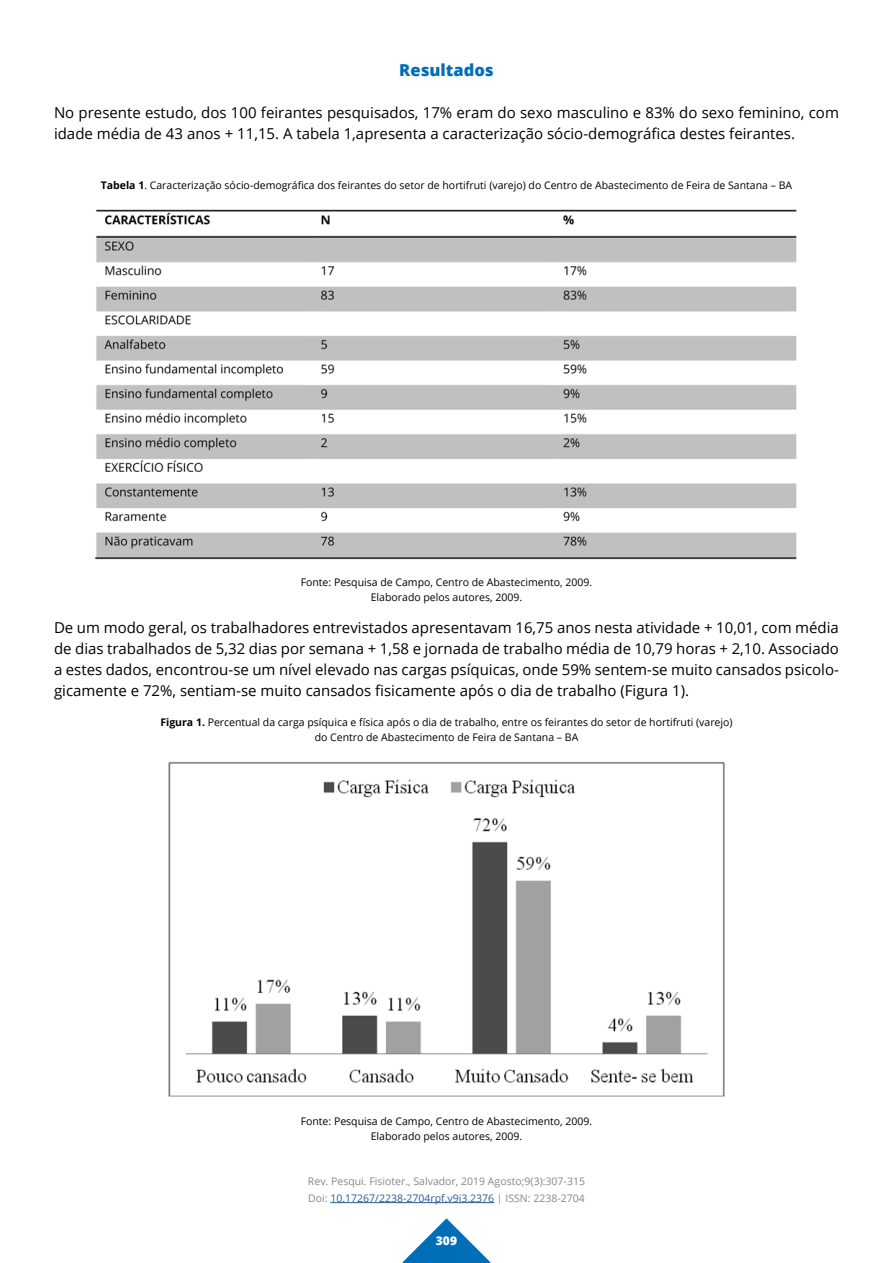
<style>
.page{position:relative;width:893px;height:1263px;background:#fff}
.page>*{position:absolute;margin:0;border:0;box-sizing:border-box;transform-origin:0 0}
.t1{font:800 16.5px "Open Sans";color:#006eb7}
.t2{font:15px/21px "Open Sans";color:#000}
.t3{font:800 12px "Open Sans";color:#fff}
.t4{font:10.5px/15px "Open Sans";color:#000;text-align:center}
.t5{font:10.5px/16.5px "Open Sans";color:#878787}
.s1{font-weight:700}
.s2{color:#275b9b}
</style>
<div class="page">
<svg style="left:402px;top:1218px;width:89px;height:45px"></svg>
<hr style="left:330px;top:1202px;width:164px;height:1px;background:#275b9b">
<img style="left:168px;top:761px;width:557px;height:336px">
<img style="left:95px;top:209px;width:702px;height:351px">
<p class="t1" style="left:399px;top:58px;width:96px">Resultados</p>
<p class="t2" style="left:54px;top:102px;width:786px">No presente estudo, dos 100 feirantes pesquisados, 17% eram do sexo masculino e 83% do sexo feminino, com idade média de 43 anos + 11,15. A tabela 1,apresenta a caracterização sócio-demográfica destes feirantes.</p>
<p class="t4" style="left:101px;top:177px;width:693px"><span class="s1">Tabela 1</span>. Caracterização sócio-demográfica dos feirantes do setor de hortifruti (varejo) do Centro de Abastecimento de Feira de Santana – BA</p>
<p class="t4" style="left:301px;top:574px;width:293px">Fonte: Pesquisa de Campo, Centro de Abastecimento, 2009.<br>Elaborado pelos autores, 2009.</p>
<p class="t2" style="left:54px;top:617px;width:786px;text-align:justify">De um modo geral, os trabalhadores entrevistados apresentavam 16,75 anos nesta atividade + 10,01, com média de dias trabalhados de 5,32 dias por semana + 1,58 e jornada de trabalho média de 10,79 horas + 2,10. Associado a estes dados, encontrou-se um nível elevado nas cargas psíquicas, onde 59% sentem-se muito cansados psicolo&shy;gicamente e 72%, sentiam-se muito cansados fisicamente após o dia de trabalho (Figura 1).</p>
<p class="t4" style="left:160px;top:714px;width:574px"><span class="s1">Figura 1.</span> Percentual da carga psíquica e física após o dia de trabalho, entre os feirantes do setor de hortifruti (varejo) do Centro de Abastecimento de Feira de Santana – BA</p>
<p class="t4" style="left:301px;top:1113px;width:293px">Fonte: Pesquisa de Campo, Centro de Abastecimento, 2009.<br>Elaborado pelos autores, 2009.</p>
<p class="t5" style="left:308px;top:1173px;width:279px">Rev. Pesqui. Fisioter., Salvador, 2019 Agosto;9(3):307-315<br>Doi: <span class="s2">10.17267/2238-2704rpf.v9i3.2376</span> | ISSN: 2238-2704</p>
<p class="t3" style="left:436px;top:1232px;width:23px">309</p>
</div>
